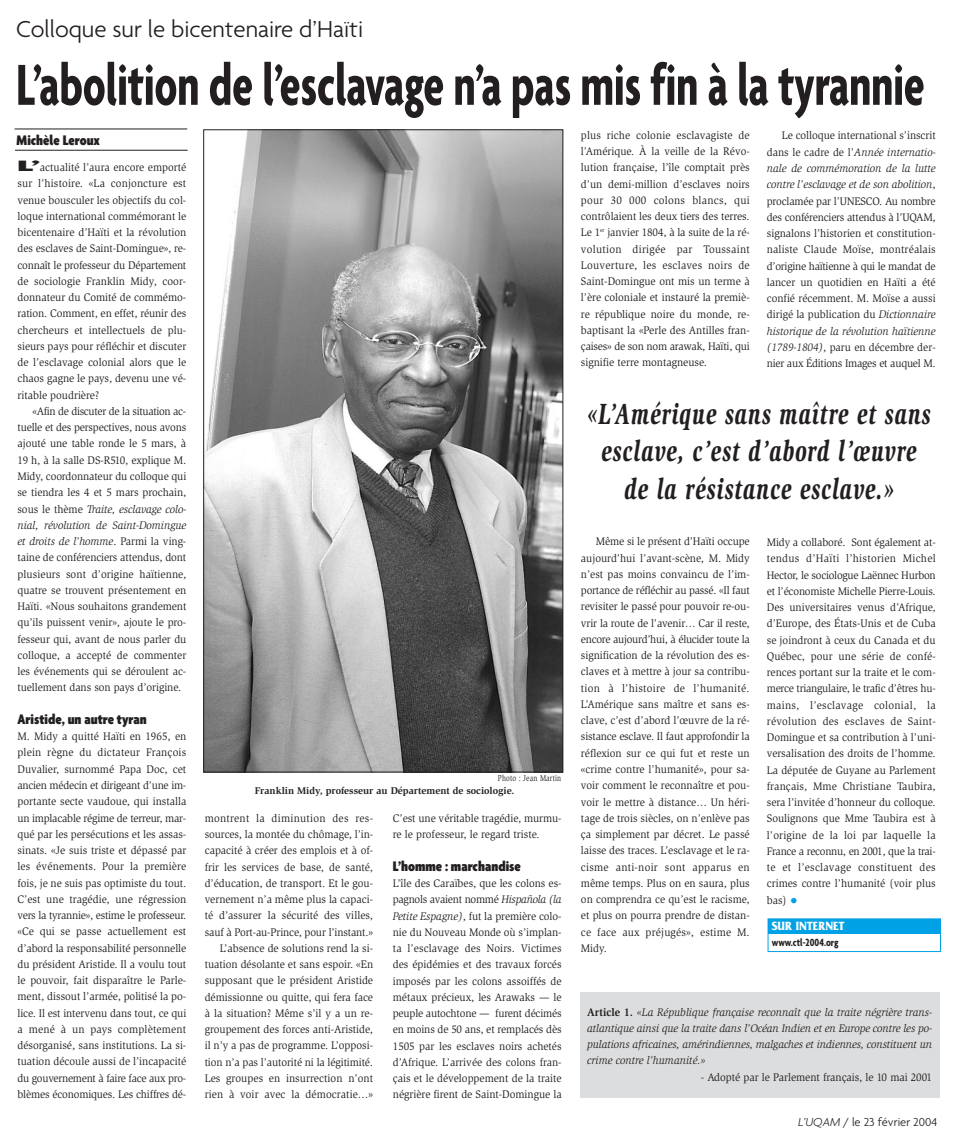
<style>
.page{position:relative;width:962px;height:1141px;background:#fff}
.page>*{position:absolute;margin:0;border:0;box-sizing:border-box;transform-origin:0 0}
.t1{font:700 condensed 62.5px "Agenda";color:#231f20;scale:.8 1}
.t2{font:italic 900 30px/37.5px "Slimbach";letter-spacing:.045em;color:#231f20;text-align:center;scale:.7 1}
.t3{font:300 25px "Agenda";color:#231f20}
.t4{font:900 condensed 15px "Agenda";color:#231f20}
.t5{font:300 12.5px "Agenda";color:#231f20}
.t6{font:700 12.5px "Friz Quadrata";color:#fff;scale:.9 1}
.t7{font:11.25px/16.2px "Slimbach";color:#231f20;text-align:justify;scale:.95 1}
.t8{font:italic 11.25px/16.2px "Slimbach";letter-spacing:-.005em;color:#231f20;text-align:justify;scale:.95 1}
.t9{font:700 condensed 11.25px "Agenda";color:#231f20;scale:.95 1}
.t10{font:700 10px "Slimbach";color:#231f20}
.t11{font:8.75px "Slimbach";letter-spacing:.025em;color:#231f20;scale:.8 1}
.s1{font-family:"Agenda";font-weight:900;font-stretch:condensed;font-size:16.25px}
.s2{font-style:italic}
.s3{font-size:15px;color:#00a2e5}
.s4{font-weight:700;font-style:normal}
</style>
<div class="page">
<hr style="left:15px;top:129px;width:172px;height:1px;background:#231f20">
<hr style="left:15px;top:150px;width:173px;height:1px;background:#231f20">
<img style="left:205px;top:131px;width:356px;height:639px">
<div style="left:579px;top:992px;width:360px;height:105px;background:#dcddde"></div>
<div style="left:767px;top:918px;width:173px;height:15px;background:#00a2e5"></div>
<h3 class="t3" style="left:16px;top:19px;width:348px">Colloque sur le bicentenaire d’Haïti</h3>
<h1 class="t1" style="left:16px;top:61px;width:1136px">L’abolition de l’esclavage n’a pas mis fin à la tyrannie</h1>
<h3 class="t4" style="left:17px;top:134px;width:85px">Michèle Leroux</h3>
<p class="t7" style="left:17px;top:160px;width:179px"><span class="s1">L’</span>actualité l’aura encore emporté sur l’histoire. «La conjoncture est venue bousculer les objectifs du col&shy;loque international commémorant le bicentenaire d’Haïti et la révolution des esclaves de Saint-Domingue», re&shy;connaît le professeur du Département de sociologie Franklin Midy, coor&shy;donnateur du Comité de commémo&shy;ration. Comment, en effet, réunir des chercheurs et intellectuels de plu&shy;sieurs pays pour réfléchir et discuter de l’esclavage colonial alors que le chaos gagne le pays, devenu une vé&shy;ritable poudrière?</p>
<p class="t7" style="left:17px;top:404px;width:179px;text-indent:15px">«Afin de discuter de la situation ac&shy;tuelle et des perspectives, nous avons ajouté une table ronde le 5 mars, à 19 h, à la salle DS-R510, explique M.<br>Midy, coordonnateur du colloque qui se tiendra les 4 et 5 mars prochain, sous le thème <span class="s2">Traite, esclavage colo&shy;nial, révolution de Saint-Domingue et droits de l’homme</span>. Parmi la ving&shy;taine de conférenciers attendus, dont plusieurs sont d’origine haïtienne, quatre se trouvent présentement en Haïti. «Nous souhaitons grandement qu’ils puissent venir», ajoute le pro&shy;fesseur qui, avant de nous parler du colloque, a accepté de commenter les événements qui se déroulent ac&shy;tuellement dans son pays d’origine.</p>
<h3 class="t4" style="left:17px;top:713px;width:131px">Aristide, un autre tyran</h3>
<p class="t7" style="left:17px;top:729px;width:179px">M. Midy a quitté Haïti en 1965, en plein règne du dictateur François Duvalier, surnommé Papa Doc, cet ancien médecin et dirigeant d’une im&shy;portante secte vaudoue, qui installa un implacable régime de terreur, mar&shy;qué par les persécutions et les assas&shy;sinats. «Je suis triste et dépassé par les événements. Pour la première fois, je ne suis pas optimiste du tout.<br>C’est une tragédie, une régression vers la tyrannie», estime le professeur. «Ce qui se passe actuellement est d’abord la responsabilité personnelle du président Aristide. Il a voulu tout le pouvoir, fait disparaître le Parle&shy;ment, dissout l’armée, politisé la po&shy;lice. Il est intervenu dans tout, ce qui a mené à un pays complètement désorganisé, sans institutions. La si&shy;tuation découle aussi de l’incapacité du gouvernement à faire face aux pro&shy;blèmes économiques. Les chiffres dé-</p>
<p class="t11" style="left:497px;top:774px;width:81px">Photo : Jean Martin</p>
<p class="t10" style="left:255px;top:787px;width:261px">Franklin Midy, professeur au Département de sociologie.</p>
<p class="t7" style="left:205px;top:810px;width:179px;text-align:right">montrent la diminution des res&shy;sources, la montée du chômage, l’in&shy;capacité à créer des emplois et à of&shy;frir les services de base, de santé, d’éducation, de transport. Et le gou&shy;vernement n’a même plus la capaci&shy;té d’assurer la sécurité des villes, sauf à Port-au-Prince, pour l’instant.» L’absence de solutions rend la si&shy;tuation désolante et sans espoir. «En supposant que le président Aristide démissionne ou quitte, qui fera face à la situation? Même s’il y a un re&shy;groupement des forces anti-Aristide, il n’y a pas de programme. L’opposi&shy;tion n’a pas l’autorité ni la légitimité.<br>Les groupes en insurrection n’ont rien à voir avec la démocratie…»</p>
<p class="t7" style="left:393px;top:810px;width:179px">C’est une véritable tragédie, murmu&shy;re le professeur, le regard triste.</p>
<h3 class="t4" style="left:393px;top:860px;width:129px">L’homme : marchandise</h3>
<p class="t7" style="left:393px;top:875px;width:179px">L’île des Caraïbes, que les colons es&shy;pagnols avaient nommé <span class="s2">Hispañola (la Petite Espagne)</span>, fut la première colo&shy;nie du Nouveau Monde où s’implan&shy;ta l’esclavage des Noirs. Victimes des épidémies et des travaux forcés imposés par les colons assoiffés de métaux précieux, les Arawaks — le peuple autochtone — furent décimés en moins de 50 ans, et remplacés dès 1505 par les esclaves noirs achetés d’Afrique. L’arrivée des colons fran&shy;çais et le développement de la traite négrière firent de Saint-Domingue la</p>
<p class="t7" style="left:580px;top:128px;width:179px">plus riche colonie esclavagiste de l’Amérique. À la veille de la Révo&shy;lution française, l’île comptait près d’un demi-million d’esclaves noirs pour 30 000 colons blancs, qui contrôlaient les deux tiers des terres.<br>Le 1<sup>er</sup> janvier 1804, à la suite de la ré&shy;volution dirigée par Toussaint Louverture, les esclaves noirs de Saint-Domingue ont mis un terme à l’ère coloniale et instauré la premiè&shy;re république noire du monde, re&shy;baptisant la «Perle des Antilles fran&shy;çaises» de son nom arawak, Haïti, qui signifie terre montagneuse.</p>
<p class="t7" style="left:766px;top:128px;width:179px;text-indent:15px">Le colloque international s’inscrit dans le cadre de l’<span class="s2">Année internatio&shy;nale de commémoration de la lutte contre l’esclavage et de son abolition</span>, proclamée par l’UNESCO. Au nombre des conférenciers attendus à l’UQAM, signalons l’historien et constitution&shy;naliste Claude Moïse, montréalais d’origine haïtienne à qui le mandat de lancer un quotidien en Haïti a été confié récemment. M. Moïse a aussi dirigé la publication du <span class="s2">Dictionnaire historique de la révolution haïtienne (1789-1804)</span>, paru en décembre der&shy;nier aux Éditions Images et auquel M.</p>
<h2 class="t2" style="left:587px;top:397px;width:492px">«L’Amérique sans maître et sans esclave, c’est d’abord l’œuvre de la résistance esclave.»</h2>
<p class="t7" style="left:580px;top:534px;width:179px;text-indent:15px">Même si le présent d’Haïti occupe aujourd’hui l’avant-scène, M. Midy n’est pas moins convaincu de l’im&shy;portance de réfléchir au passé. «Il faut revisiter le passé pour pouvoir re-ou&shy;vrir la route de l’avenir… Car il reste, encore aujourd’hui, à élucider toute la signification de la révolution des es&shy;claves et à mettre à jour sa contribu&shy;tion à l’histoire de l’humanité.<br>L’Amérique sans maître et sans es&shy;clave, c’est d’abord l’œuvre de la ré&shy;sistance esclave. Il faut approfondir la réflexion sur ce qui fut et reste un «crime contre l’humanité», pour sa&shy;voir comment le reconnaître et pou&shy;voir le mettre à distance… Un héri&shy;tage de trois siècles, on n’enlève pas ça simplement par décret. Le passé laisse des traces. L’esclavage et le ra&shy;cisme anti-noir sont apparus en même temps. Plus on en saura, plus on comprendra ce qu’est le racisme, et plus on pourra prendre de distan&shy;ce face aux préjugés», estime M.<br>Midy.</p>
<p class="t7" style="left:766px;top:535px;width:179px">Midy a collaboré. Sont également at&shy;tendus d’Haïti l’historien Michel Hector, le sociologue Laënnec Hurbon et l’économiste Michelle Pierre-Louis.<br>Des universitaires venus d’Afrique, d’Europe, des États-Unis et de Cuba se joindront à ceux du Canada et du Québec, pour une série de confé&shy;rences portant sur la traite et le com&shy;merce triangulaire, le trafic d’êtres hu&shy;mains, l’esclavage colonial, la révolution des esclaves de Saint-Domingue et sa contribution à l’uni&shy;versalisation des droits de l’homme.<br>La députée de Guyane au Parlement français, Mme Christiane Taubira, sera l’invitée d’honneur du colloque.<br>Soulignons que Mme Taubira est à l’origine de la loi par laquelle la France a reconnu, en 2001, que la trai&shy;te et l’esclavage constituent des crimes contre l’humanité (voir plus bas) <span class="s3">•</span></p>
<p class="t6" style="left:771px;top:921px;width:82px">SUR INTERNET</p>
<p class="t9" style="left:771px;top:937px;width:71px">www.ctl-2004.org</p>
<p class="t8" style="left:587px;top:1004px;width:364px"><span class="s4">Article 1.</span> «La République française reconnaît que la traite négrière trans&shy;atlantique ainsi que la traite dans l’Océan Indien et en Europe contre les po&shy;pulations africaines, amérindiennes, malgaches et indiennes, constituent un crime contre l’humanité.»</p>
<p class="t7" style="left:700px;top:1069px;width:245px">- Adopté par le Parlement français, le 10 mai 2001</p>
<p class="t5" style="left:797px;top:1116px;width:141px"><span class="s2">L’UQAM</span> / le 23 février 2004</p>
</div>
